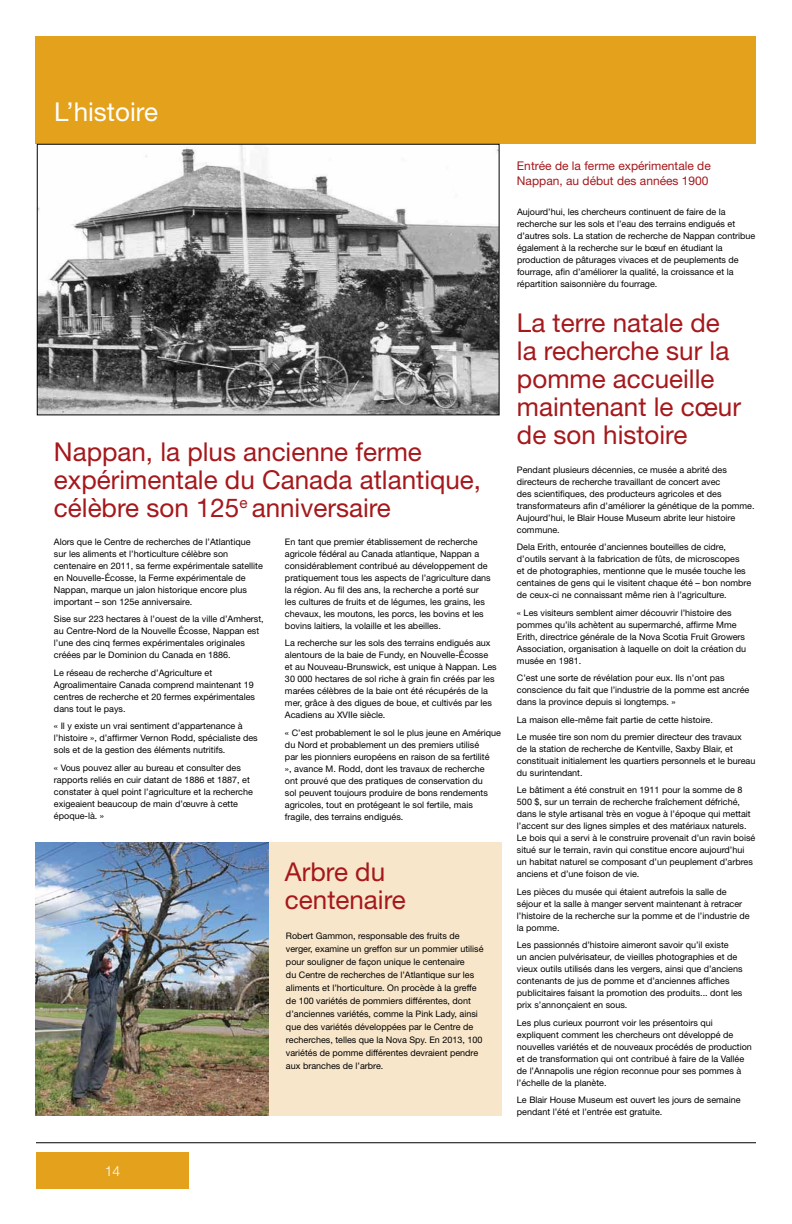
<style>
.page{position:relative;width:792px;height:1224px;background:#fff}
.page>*{position:absolute;margin:0;border:0;box-sizing:border-box;transform-origin:0 0}
.t1{font:26px/28px "Helvetica Neue";color:#a5181c}
.t2{font:26px "Helvetica Neue";color:#fff}
.t3{font:300 14px "Helvetica Neue";color:#fff}
.t4{font:12px/14.4px "Helvetica Neue";color:#a5181c}
.t5{font:9px/12px "Helvetica Neue";color:#000}
</style>
<div class="page">
<div style="left:36px;top:1152px;width:153px;height:36px;background:#e4a11b"></div>
<div style="left:36px;top:36px;width:720px;height:108px;background:#e4a11b"></div>
<hr style="left:36px;top:1142px;width:720px;height:1px;background:#000">
<div style="left:37px;top:842px;width:465px;height:274px;background:#f8e6ca"></div>
<img style="left:36px;top:842px;width:232px;height:274px">
<img style="left:39px;top:146px;width:458px;height:267px">
<h1 class="t2" style="left:54px;top:96px;width:106px">L’histoire</h1>
<h1 class="t1" style="left:54px;top:437px;width:429px">Nappan, la plus ancienne ferme expérimentale du Canada atlantique, célèbre son 125<sup>e</sup> anniversaire</h1>
<p class="t5" style="left:54px;top:536px;width:210px">Alors que le Centre de recherches de l’Atlantique sur les aliments et l’horticulture célèbre son centenaire en 2011, sa ferme expérimentale satellite en Nouvelle-Écosse, la Ferme expérimentale de Nappan, marque un jalon historique encore plus important – son 125e anniversaire.</p>
<p class="t5" style="left:54px;top:613px;width:211px">Sise sur 223 hectares à l’ouest de la ville d’Amherst, au Centre-Nord de la Nouvelle Écosse, Nappan est l’une des cinq fermes expérimentales originales créées par le Dominion du Canada en 1886.</p>
<p class="t5" style="left:54px;top:667px;width:203px">Le réseau de recherche d’Agriculture et Agroalimentaire Canada comprend maintenant 19 centres de recherche et 20 fermes expérimentales dans tout le pays.</p>
<p class="t5" style="left:54px;top:720px;width:205px">« Il y existe un vrai sentiment d’appartenance à l’histoire », d’affirmer Vernon Rodd, spécialiste des sols et de la gestion des éléments nutritifs.</p>
<p class="t5" style="left:54px;top:761px;width:200px">« Vous pouvez aller au bureau et consulter des rapports reliés en cuir datant de 1886 et 1887, et constater à quel point l’agriculture et la recherche exigeaient beaucoup de main d’œuvre à cette époque-là. »</p>
<p class="t5" style="left:285px;top:536px;width:207px">En tant que premier établissement de recherche agricole fédéral au Canada atlantique, Nappan a considérablement contribué au développement de pratiquement tous les aspects de l’agriculture dans la région. Au fil des ans, la recherche a porté sur les cultures de fruits et de légumes, les grains, les chevaux, les moutons, les porcs, les bovins et les bovins laitiers, la volaille et les abeilles.</p>
<p class="t5" style="left:285px;top:637px;width:213px">La recherche sur les sols des terrains endigués aux alentours de la baie de Fundy, en Nouvelle-Écosse et au Nouveau-Brunswick, est unique à Nappan. Les 30 000 hectares de sol riche à grain fin créés par les marées célèbres de la baie ont été récupérés de la mer, grâce à des digues de boue, et cultivés par les Acadiens au XVIIe siècle.</p>
<p class="t5" style="left:285px;top:727px;width:218px">« C’est probablement le sol le plus jeune en Amérique du Nord et probablement un des premiers utilisé<br>par les pionniers européens en raison de sa fertilité<br>», avance M. Rodd, dont les travaux de recherche<br>ont prouvé que des pratiques de conservation du<br>sol peuvent toujours produire de bons rendements agricoles, tout en protégeant le sol fertile, mais fragile, des terrains endigués.</p>
<h1 class="t1" style="left:285px;top:857px;width:122px">Arbre du centenaire</h1>
<p class="t5" style="left:286px;top:929px;width:199px;line-height:13px">Robert Gammon, responsable des fruits de verger, examine un greffon sur un pommier utilisé pour souligner de façon unique le centenaire<br>du Centre de recherches de l’Atlantique sur les aliments et l’horticulture. On procède à la greffe de 100 variétés de pommiers différentes, dont d’anciennes variétés, comme la Pink Lady, ainsi que des variétés développées par le Centre de recherches, telles que la Nova Spy. En 2013, 100 variétés de pomme différentes devraient pendre aux branches de l’arbre.</p>
<h3 class="t4" style="left:517px;top:159px;width:195px">Entrée de la ferme expérimentale de<br>Nappan, au début des années 1900</h3>
<p class="t5" style="left:517px;top:206px;width:240px">Aujourd’hui, les chercheurs continuent de faire de la recherche sur les sols et l’eau des terrains endigués et d’autres sols. La station de recherche de Nappan contribue également à la recherche sur le bœuf en étudiant la production de pâturages vivaces et de peuplements de fourrage, afin d’améliorer la qualité, la croissance et la répartition saisonnière du fourrage.</p>
<h1 class="t1" style="left:517px;top:308px;width:226px">La terre natale de la recherche sur la pomme accueille maintenant le cœur de son histoire</h1>
<p class="t5" style="left:517px;top:464px;width:239px">Pendant plusieurs décennies, ce musée a abrité des directeurs de recherche travaillant de concert avec<br>des scientifiques, des producteurs agricoles et des transformateurs afin d’améliorer la génétique de la pomme.<br>Aujourd’hui, le Blair House Museum abrite leur histoire commune.</p>
<p class="t5" style="left:517px;top:541px;width:236px">Dela Erith, entourée d’anciennes bouteilles de cidre, d’outils servant à la fabrication de fûts, de microscopes<br>et de photographies, mentionne que le musée touche les centaines de gens qui le visitent chaque été – bon nombre de ceux-ci ne connaissant même rien à l’agriculture.</p>
<p class="t5" style="left:517px;top:606px;width:231px">« Les visiteurs semblent aimer découvrir l’histoire des pommes qu’ils achètent au supermarché, affirme Mme Erith, directrice générale de la Nova Scotia Fruit Growers Association, organisation à laquelle on doit la création du musée en 1981.</p>
<p class="t5" style="left:517px;top:672px;width:234px">C’est une sorte de révélation pour eux. Ils n’ont pas conscience du fait que l’industrie de la pomme est ancrée dans la province depuis si longtemps. »</p>
<p class="t5" style="left:517px;top:711px;width:226px;line-height:17.4px">La maison elle-même fait partie de cette histoire.<br>Le musée tire son nom du premier directeur des travaux</p>
<p class="t5" style="left:517px;top:743px;width:240px">de la station de recherche de Kentville, Saxby Blair, et constituait initialement les quartiers personnels et le bureau du surintendant.</p>
<p class="t5" style="left:517px;top:784px;width:240px">Le bâtiment a été construit en 1911 pour la somme de 8<br>500 $, sur un terrain de recherche fraîchement défriché, dans le style artisanal très en vogue à l’époque qui mettait l’accent sur des lignes simples et des matériaux naturels.<br>Le bois qui a servi à le construire provenait d’un ravin boisé situé sur le terrain, ravin qui constitue encore aujourd’hui un habitat naturel se composant d’un peuplement d’arbres anciens et d’une foison de vie.</p>
<p class="t5" style="left:517px;top:885px;width:234px">Les pièces du musée qui étaient autrefois la salle de séjour et la salle à manger servent maintenant à retracer l’histoire de la recherche sur la pomme et de l’industrie de la pomme.</p>
<p class="t5" style="left:517px;top:939px;width:227px">Les passionnés d’histoire aimeront savoir qu’il existe<br>un ancien pulvérisateur, de vieilles photographies et de vieux outils utilisés dans les vergers, ainsi que d’anciens contenants de jus de pomme et d’anciennes affiches publicitaires faisant la promotion des produits... dont les prix s’annonçaient en sous.</p>
<p class="t5" style="left:517px;top:1016px;width:236px">Les plus curieux pourront voir les présentoirs qui expliquent comment les chercheurs ont développé de nouvelles variétés et de nouveaux procédés de production et de transformation qui ont contribué à faire de la Vallée de l’Annapolis une région reconnue pour ses pommes à l’échelle de la planète.</p>
<p class="t5" style="left:517px;top:1094px;width:225px">Le Blair House Museum est ouvert les jours de semaine pendant l’été et l’entrée est gratuite.</p>
<h2 class="t3" style="left:105px;top:1162px;width:17px">14</h2>
</div>
